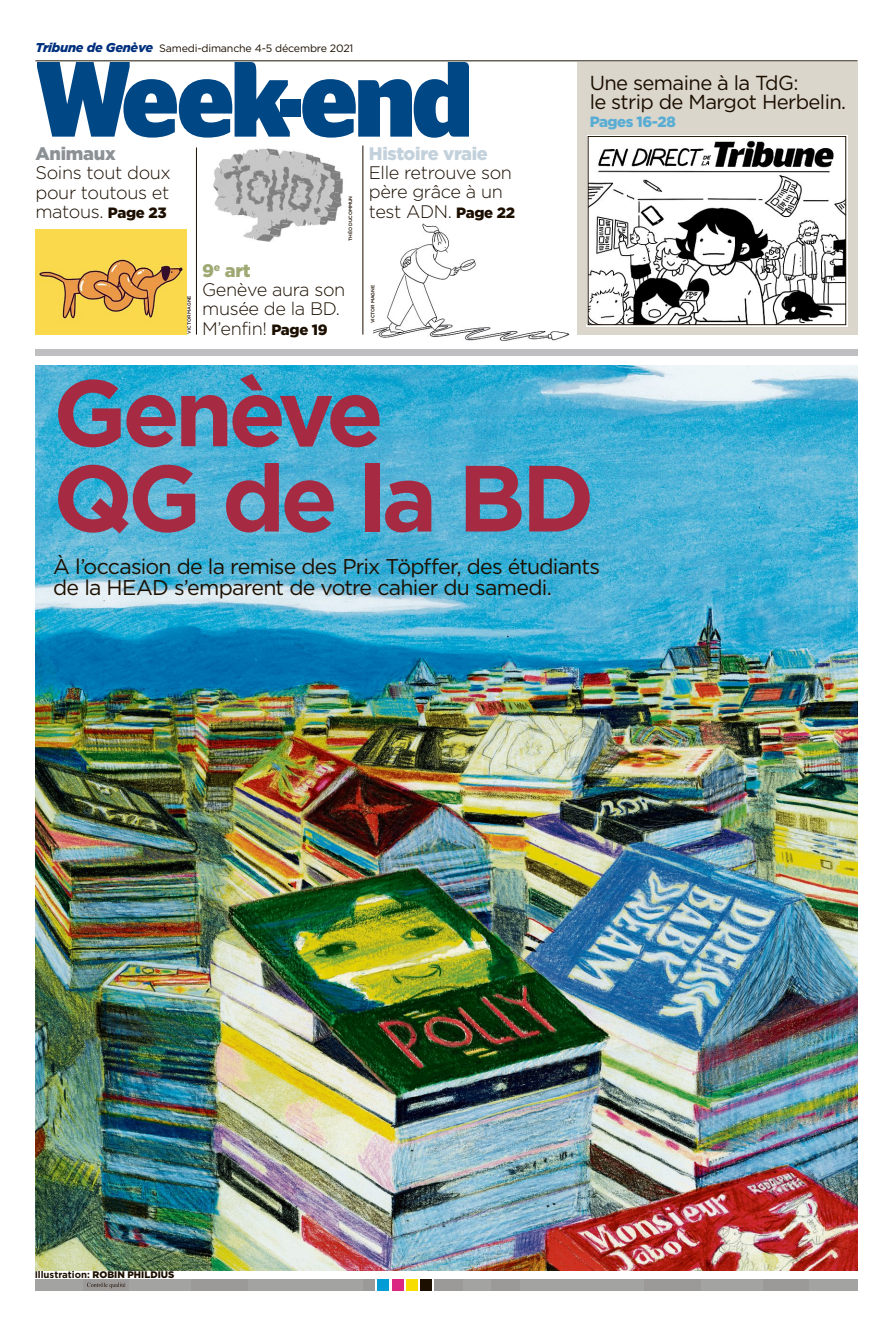
<style>
.page{position:relative;width:893px;height:1333px;background:#fff}
.page>*{position:absolute;margin:0;border:0;box-sizing:border-box;transform-origin:0 0}
.t1{font:700 106.8px "Stag Sans";letter-spacing:-.03em;color:#004785;scale:.91 1}
.t2{font:93.8px/85.3px "Gotham Bold OV CLRVUM";letter-spacing:-.055em;color:#a62b42}
.t3{font:21.3px/21.3px "Gotham Book OV CLRVUL";letter-spacing:-.035em;color:#1c0f00}
.t4{font:20.2px/19.2px "Gotham Book OV CLRVUL";letter-spacing:-.03em;color:#1c0f00}
.t5{font:18.1px/19.2px "Gotham Light OV CLRVUJ";letter-spacing:-.02em;color:#1c0f00}
.t6{font:18.1px "Gotham Black OV CLRVUI";letter-spacing:-.015em;color:#c2d1db}
.t7{font:18.1px "Gotham Black OV CLRVUI";letter-spacing:-.015em;color:#8c9196}
.t8{font:18.1px "Gotham Black OV CLRVUI";color:#9ea873}
.t9{font:14.9px "Gotham Black OV CLRVUI";letter-spacing:-.03em;color:#59add4}
.t10{font:10.7px "Gotham Book OV CLRVUL";letter-spacing:-.02em;color:#1c0f00}
.t11{font:9.6px "Gotham Bold OV CLRVUM";letter-spacing:-.005em;color:#1c0f00}
.t12{font:4.8px "Gotham Medium OV CLRVUK";letter-spacing:-.015em;color:#1c0f00}
.s1{font-family:"Gotham Black Italic OV CLRVUO";font-size:12.8px;color:#00307d}
.s2{font-family:"Gotham Black OV CLRVUI";font-size:14.9px}
.s3{font-family:"Gotham Black OV CLRVUI"}
</style>
<div class="page">
<div style="left:35px;top:1278px;width:822px;height:12px;background:#a3a3a1"></div>
<div style="left:83px;top:1278px;width:45px;height:12px;background:#9c9999"></div>
<div style="left:191px;top:1278px;width:56px;height:12px;background:#9c9999"></div>
<svg style="left:375px;top:1278px;width:59px;height:12px"></svg>
<div style="left:644px;top:1278px;width:57px;height:12px;background:#9c9999"></div>
<div style="left:763px;top:1278px;width:46px;height:12px;background:#9c9999"></div>
<div style="left:378px;top:1278px;width:11px;height:12px;background:#009cd6"></div>
<div style="left:392px;top:1278px;width:11px;height:12px;background:#db2682"></div>
<div style="left:406px;top:1278px;width:11px;height:12px;background:#f7de00"></div>
<div style="left:420px;top:1278px;width:12px;height:12px;background:#1c0f00"></div>
<div style="left:364px;top:1278px;width:11px;height:12px;background:#9c9999"></div>
<div style="left:434px;top:1278px;width:29px;height:12px;background:#9c9999"></div>
<div style="left:491px;top:1278px;width:28px;height:12px;background:#9c9999"></div>
<svg style="left:87px;top:1282px;width:38px;height:5px"></svg>
<div style="left:35px;top:349px;width:822px;height:6px;background:#bfbfc2"></div>
<div style="left:577px;top:62px;width:280px;height:272px;background:#dbd6cc"></div>
<img style="left:35px;top:230px;width:152px;height:104px">
<img style="left:373px;top:223px;width:197px;height:118px">
<img style="left:213px;top:148px;width:130px;height:94px">
<hr style="left:587px;top:324px;width:260px;height:2px;background:#fff">
<img style="left:590px;top:138px;width:254px;height:185px">
<div style="left:588px;top:136px;width:258px;height:189px;border:1px solid #1c0f00"></div>
<img style="left:35px;top:366px;width:822px;height:904px">
<hr style="left:196px;top:147px;width:1px;height:187px;background:#1c0f00">
<hr style="left:363px;top:145px;width:1px;height:189px;background:#1c0f00">
<hr style="left:35px;top:61px;width:822px;height:1px;background:#1c0f00">
<p class="t10" style="left:35px;top:42px;width:319px"><span class="s1">Tribune de Genève</span> Samedi-dimanche 4-5 décembre 2021</p>
<h1 class="t1" style="left:35px;top:37px;width:483px">Week-end</h1>
<p class="t7" style="left:35px;top:143px;width:82px">Animaux</p>
<p class="t5" style="left:35px;top:163px;width:137px;text-align:justify">Soins tout doux pour toutous et matous. <span class="s2">Page 23</span></p>
<p class="t12" style="left:186px;top:334px;width:40px;rotate:-90deg">VICTOR MAGNE</p>
<p class="t12" style="left:348px;top:241px;width:47px;rotate:-90deg">THÉO DUCOMMUN</p>
<p class="t8" style="left:202px;top:260px;width:50px">9<sup>e</sup> art</p>
<p class="t5" style="left:202px;top:280px;width:145px">Genève aura son musée de la BD.<br>M’enfin! <span class="s2">Page 19</span></p>
<p class="t6" style="left:369px;top:143px;width:121px">Histoire vraie</p>
<p class="t5" style="left:369px;top:163px;width:148px">Elle retrouve son père grâce à un test ADN. <span class="s2">Page 22</span></p>
<p class="t12" style="left:370px;top:323px;width:40px;rotate:-90deg">VICTOR MAGNE</p>
<p class="t4" style="left:590px;top:73px;width:258px">Une semaine à la TdG:<br>le strip de Margot Herbelin.</p>
<p class="t9" style="left:590px;top:113px;width:88px">Pages 16-28</p>
<h2 class="t2" style="left:53px;top:371px;width:543px">Genève<br>QG de la BD</h2>
<p class="t3" style="left:53px;top:555px;width:548px">À l’occasion de la remise des Prix Töpffer, des étudiants de la HEAD s’emparent de votre cahier du samedi.</p>
<p class="t11" style="left:35px;top:1268px;width:141px">Illustration: <span class="s3">ROBIN PHILDIUS</span></p>
</div>
